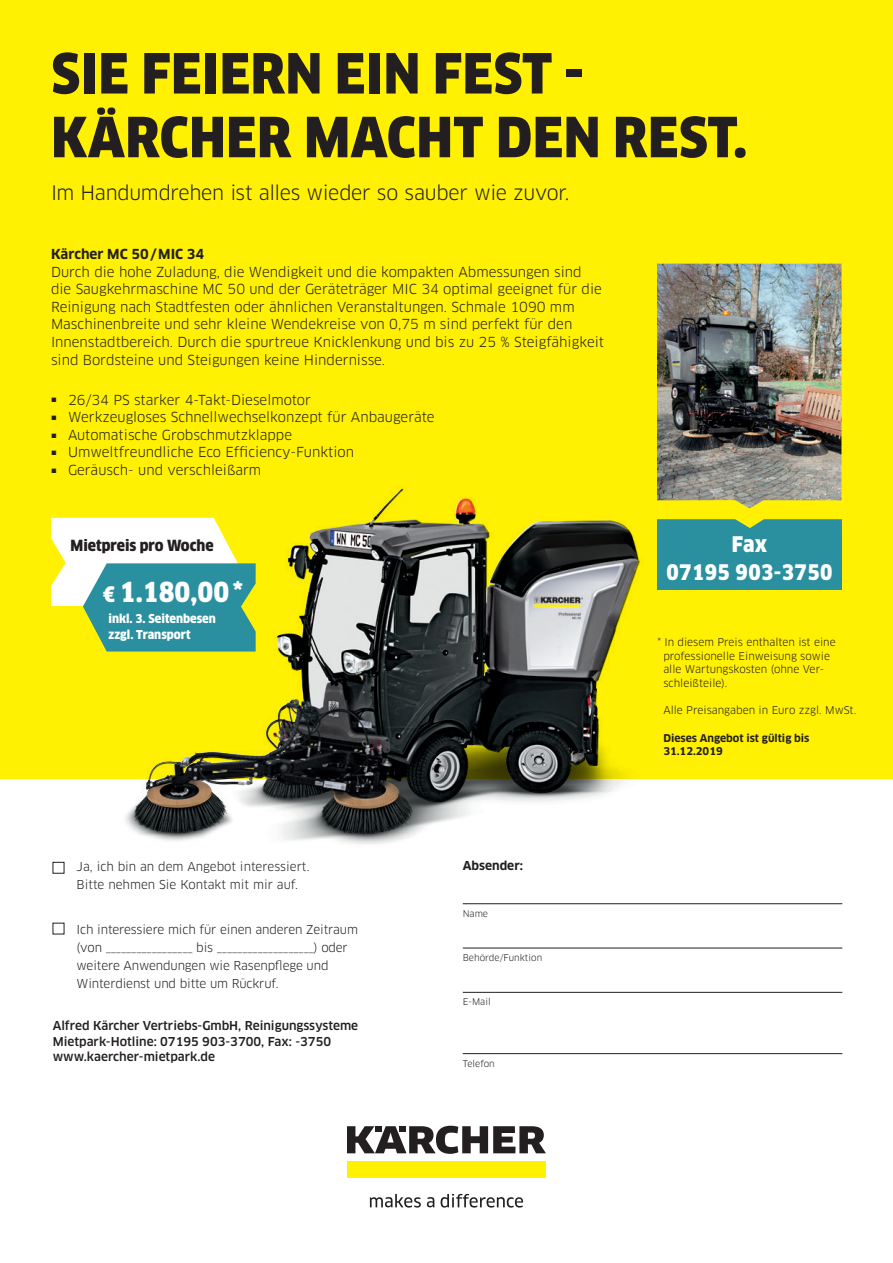
<style>
.page{position:relative;width:893px;height:1263px;background:#fff}
.page>*{position:absolute;margin:0;border:0;box-sizing:border-box;transform-origin:0 0}
.t1{font:900 54px/63.8px "Clan Pro Narr";letter-spacing:.01em;color:#231f20}
.t2{font:900 27px "Clan Pro Narr";color:#fff}
.t3{font:900 21px/27.3px "Clan Pro Narr";letter-spacing:.02em;color:#fff;text-align:center}
.t4{font:19.5px "Clan Pro";letter-spacing:-.02em;color:#231f20}
.t5{font:900 15px "Clan Pro Narr";color:#231f20}
.t6{font:13.5px/17.5px "Clan Pro";color:#231f20}
.t7{font:700 13.5px "Clan Pro";color:#231f20}
.t8{font:12px/18px "Clan Pro";letter-spacing:-.01em;color:#231f20}
.t9{font:500 12px/15.6px "Clan Pro";color:#231f20}
.t10{font:900 12px/15.6px "Clan Pro Narr";color:#fff}
.t11{font:700 12px "Clan Pro";color:#231f20}
.t12{font:10.5px/13.6px "Clan Pro";color:#231f20}
.t13{font:700 10.5px/13.6px "Clan Pro";color:#231f20}
.t14{font:9px "Clan Pro";color:#231f20}
.s1{font-size:21px}
</style>
<div class="page">
<div style="left:0;top:0;width:893px;height:779px;background:#fff101"></div>
<img style="left:657px;top:264px;width:184px;height:244px">
<svg style="left:663px;top:519px;width:179px;height:17px"></svg>
<div style="left:657px;top:536px;width:185px;height:54px;background:#2a8f9e"></div>
<img style="left:108px;top:463px;width:555px;height:381px">
<img style="left:213px;top:489px;width:188px;height:267px">
<hr style="left:463px;top:903px;width:379px;height:1px;background:#231f20">
<hr style="left:463px;top:948px;width:379px;height:1px;background:#231f20">
<hr style="left:463px;top:992px;width:379px;height:1px;background:#231f20">
<hr style="left:463px;top:1053px;width:379px;height:1px;background:#231f20">
<div style="left:53px;top:862px;width:11px;height:11px;border:1px solid #231f20"></div>
<svg style="left:441px;top:1194px;width:82px;height:13px"></svg>
<svg style="left:427px;top:1197px;width:7px;height:10px"></svg>
<svg style="left:370px;top:1194px;width:51px;height:13px"></svg>
<div style="left:347px;top:1162px;width:199px;height:16px;background:#fff101"></div>
<svg style="left:347px;top:1126px;width:199px;height:28px"></svg>
<svg style="left:51px;top:518px;width:205px;height:133px"></svg>
<h1 class="t1" style="left:51px;top:42px;width:697px">SIE FEIERN EIN FEST -<br>KÄRCHER MACHT DEN REST.</h1>
<h3 class="t4" style="left:51px;top:181px;width:520px">Im Handumdrehen ist alles wieder so sauber wie zuvor.</h3>
<p class="t7" style="left:51px;top:246px;width:155px">Kärcher MC 50/MIC 34</p>
<p class="t6" style="left:51px;top:263px;width:555px">Durch die hohe Zuladung, die Wendigkeit und die kompakten Abmessungen sind die Saugkehrmaschine MC 50 und der Geräteträger MIC 34 optimal geeignet für die Reinigung nach Stadtfesten oder ähnlichen Veranstaltungen. Schmale 1090 mm Maschinenbreite und sehr kleine Wendekreise von 0,75 m sind perfekt für den Innenstadtbereich. Durch die spurtreue Knicklenkung und bis zu 25 % Steigfähigkeit sind Bordsteine und Steigungen keine Hindernisse.</p>
<p class="t6" style="left:51px;top:391px;width:261px"><sup>■</sup> 26/34 PS starker 4-Takt-Dieselmotor</p>
<p class="t6" style="left:51px;top:408px;width:385px"><sup>■</sup> Werkzeugloses Schnellwechselkonzept für Anbaugeräte</p>
<p class="t6" style="left:51px;top:426px;width:243px"><sup>■</sup> Automatische Grobschmutzklappe</p>
<p class="t6" style="left:51px;top:444px;width:304px"><sup>■</sup> Umweltfreundliche Eco Efficiency-Funktion</p>
<p class="t6" style="left:51px;top:461px;width:212px"><sup>■</sup> Geräusch- und verschleißarm</p>
<p class="t5" style="left:71px;top:536px;width:144px">Mietpreis pro Woche</p>
<h2 class="t2" style="left:103px;top:576px;width:142px"><span class="s1">€</span> 1.180,00*</h2>
<p class="t10" style="left:108px;top:611px;width:109px">inkl. 3. Seitenbesen zzgl. Transport</p>
<p class="t8" style="left:77px;top:858px;width:235px">Ja, ich bin an dem Angebot interessiert.<br>Bitte nehmen Sie Kontakt mit mir auf.</p>
<p class="t8" style="left:77px;top:920px;width:283px">Ich interessiere mich für einen anderen Zeitraum (von _________________ bis ___________________) oder weitere Anwendungen wie Rasenpflege und Winterdienst und bitte um Rückruf.</p>
<p class="t9" style="left:53px;top:1018px;width:307px">Alfred Kärcher Vertriebs-GmbH, Reinigungssysteme<br>Mietpark-Hotline: 07195 903-3700, Fax: -3750 www.kaercher-mietpark.de</p>
<p class="t11" style="left:463px;top:859px;width:62px">Absender:</p>
<p class="t14" style="left:463px;top:908px;width:27px">Name</p>
<p class="t14" style="left:463px;top:952px;width:81px">Behörde/Funktion</p>
<p class="t14" style="left:463px;top:997px;width:30px">E-Mail</p>
<p class="t14" style="left:463px;top:1058px;width:34px">Telefon</p>
<h3 class="t3" style="left:666px;top:531px;width:168px">Fax<br>07195 903-3750</h3>
<p class="t12" style="left:663px;top:635px;width:174px;text-indent:-6px">* In diesem Preis enthalten ist eine professionelle Einweisung sowie alle Wartungskosten (ohne Ver&shy;schleißteile).</p>
<p class="t12" style="left:663px;top:703px;width:194px">Alle Preisangaben in Euro zzgl. MwSt.</p>
<p class="t13" style="left:663px;top:731px;width:148px">Dieses Angebot ist gültig bis<br>31.12.2019</p>
</div>
